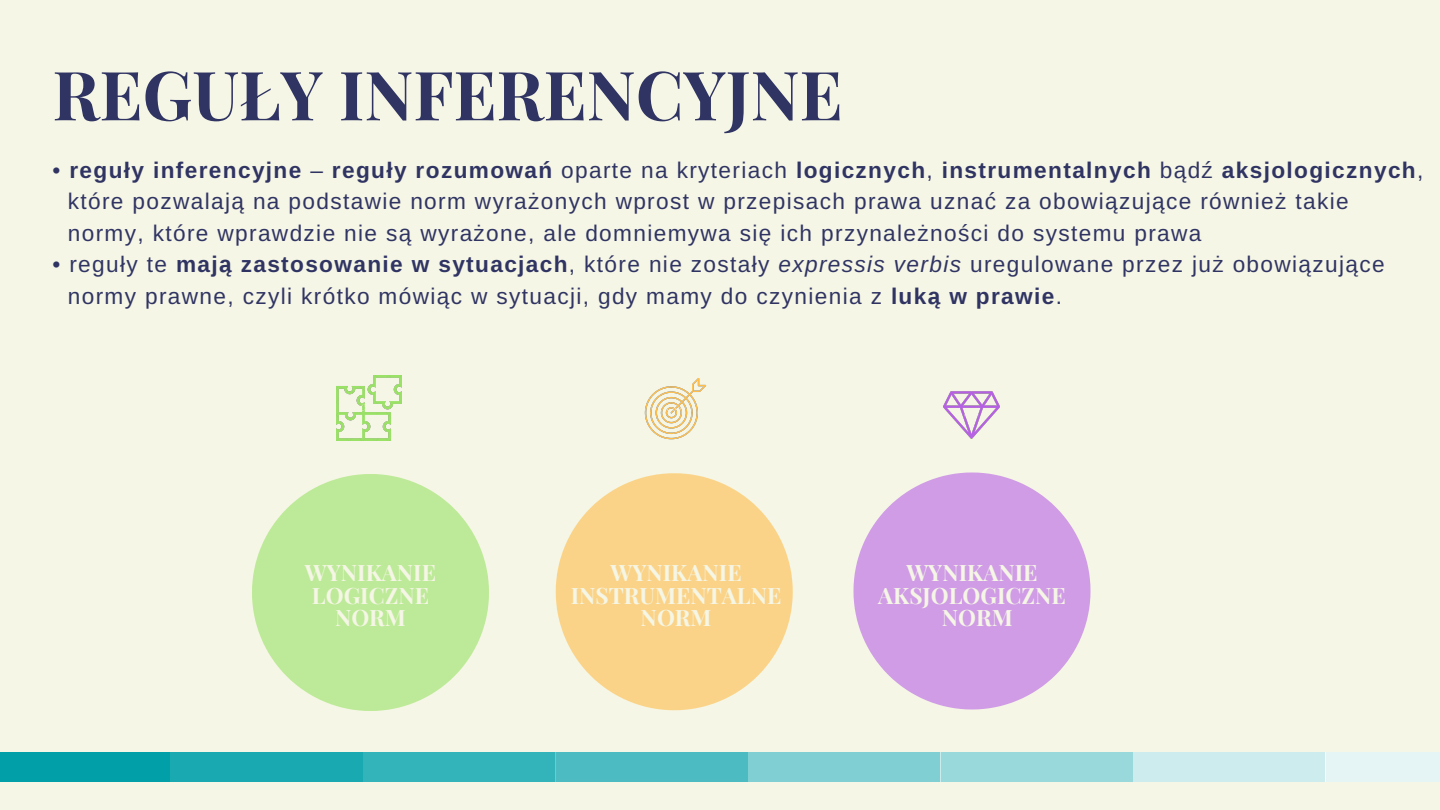
<style>
.page{position:relative;width:1440px;height:810px;background:#f5f6e5}
.page>*{position:absolute;margin:0;border:0;box-sizing:border-box;transform-origin:0 0}
.t1{font:700 67.9px "Playfair Display";color:#303463}
.t2{font:22.6px/31.5px "Arimo";letter-spacing:.06em;color:#303463}
.t3{font:700 22.6px/22.5px "Playfair Display";color:#f5f6e5;text-align:center}
.s1{font-weight:700}
.s2{font-family:"Liberation Sans";font-weight:700}
.s3{font-family:"Liberation Sans"}
.s4{font-style:italic}
</style>
<div class="page">
<div style="left:0;top:752px;width:1440px;height:30px;background:#01a0a9"></div>
<div style="left:748px;top:752px;width:193px;height:30px;background:#7fcfd3"></div>
<div style="left:1133px;top:752px;width:193px;height:30px;background:#cceced"></div>
<div style="left:363px;top:752px;width:193px;height:30px;background:#33b3ba"></div>
<div style="left:1326px;top:752px;width:114px;height:30px;background:#e5f5f6"></div>
<div style="left:941px;top:752px;width:192px;height:30px;background:#99d9dc"></div>
<div style="left:556px;top:752px;width:192px;height:30px;background:#4cbcc2"></div>
<div style="left:171px;top:752px;width:192px;height:30px;background:#19a9b1"></div>
<svg style="left:252px;top:474px;width:237px;height:237px;fill:#bdea98"></svg>
<svg style="left:556px;top:473px;width:237px;height:237px;fill:#fbd388"></svg>
<svg style="left:854px;top:472px;width:236px;height:238px;fill:#cf9ce5"></svg>
<img style="left:944px;top:391px;width:56px;height:48px">
<img style="left:336px;top:376px;width:65px;height:65px">
<img style="left:644px;top:378px;width:63px;height:62px">
<h1 class="t1" style="left:52px;top:47px;width:792px">REGUŁY INFERENCYJNE</h1>
<p class="t2" style="left:68px;top:154px;width:1357px;text-indent:-15px">• <span class="s1">regu</span><span class="s2">ł</span><span class="s1">y inferencyjne</span> – <span class="s1">regu</span><span class="s2">ł</span><span class="s1">y rozumowa</span><span class="s2">ń</span> oparte na kryteriach <span class="s1">logicznych</span>, <span class="s1">instrumentalnych</span> b<span class="s3">ą</span>d<span class="s3">ź</span> <span class="s1">aksjologicznych</span>, które pozwalaj<span class="s3">ą</span> na podstawie norm wyra<span class="s3">ż</span>onych wprost w przepisach prawa uzna<span class="s3">ć</span> za obowi<span class="s3">ą</span>zuj<span class="s3">ą</span>ce równie<span class="s3">ż</span> takie normy, które wprawdzie nie s<span class="s3">ą</span> wyra<span class="s3">ż</span>one, ale domniemywa si<span class="s3">ę</span> ich przynale<span class="s3">ż</span>no<span class="s3">ś</span>ci do systemu prawa</p>
<p class="t2" style="left:68px;top:249px;width:1318px;text-indent:-15px">• regu<span class="s3">ł</span>y te <span class="s1">maj</span><span class="s2">ą</span> <span class="s1">zastosowanie w sytuacjach</span>, które nie zosta<span class="s3">ł</span>y <span class="s4">expressis verbis</span> uregulowane przez ju<span class="s3">ż</span> obowi<span class="s3">ą</span>zuj<span class="s3">ą</span>ce normy prawne, czyli krótko mówi<span class="s3">ą</span>c w sytuacji, gdy mamy do czynienia z <span class="s1">luk</span><span class="s2">ą</span> <span class="s1">w prawie</span>.</p>
<p class="t3" style="left:305px;top:561px;width:133px">WYNIKANIE<br>LOGICZNE<br>NORM</p>
<p class="t3" style="left:878px;top:561px;width:189px">WYNIKANIE<br>AKSJOLOGICZNE<br>NORM</p>
<p class="t3" style="left:571px;top:561px;width:212px">WYNIKANIE<br>INSTRUMENTALNE<br>NORM</p>
</div>
